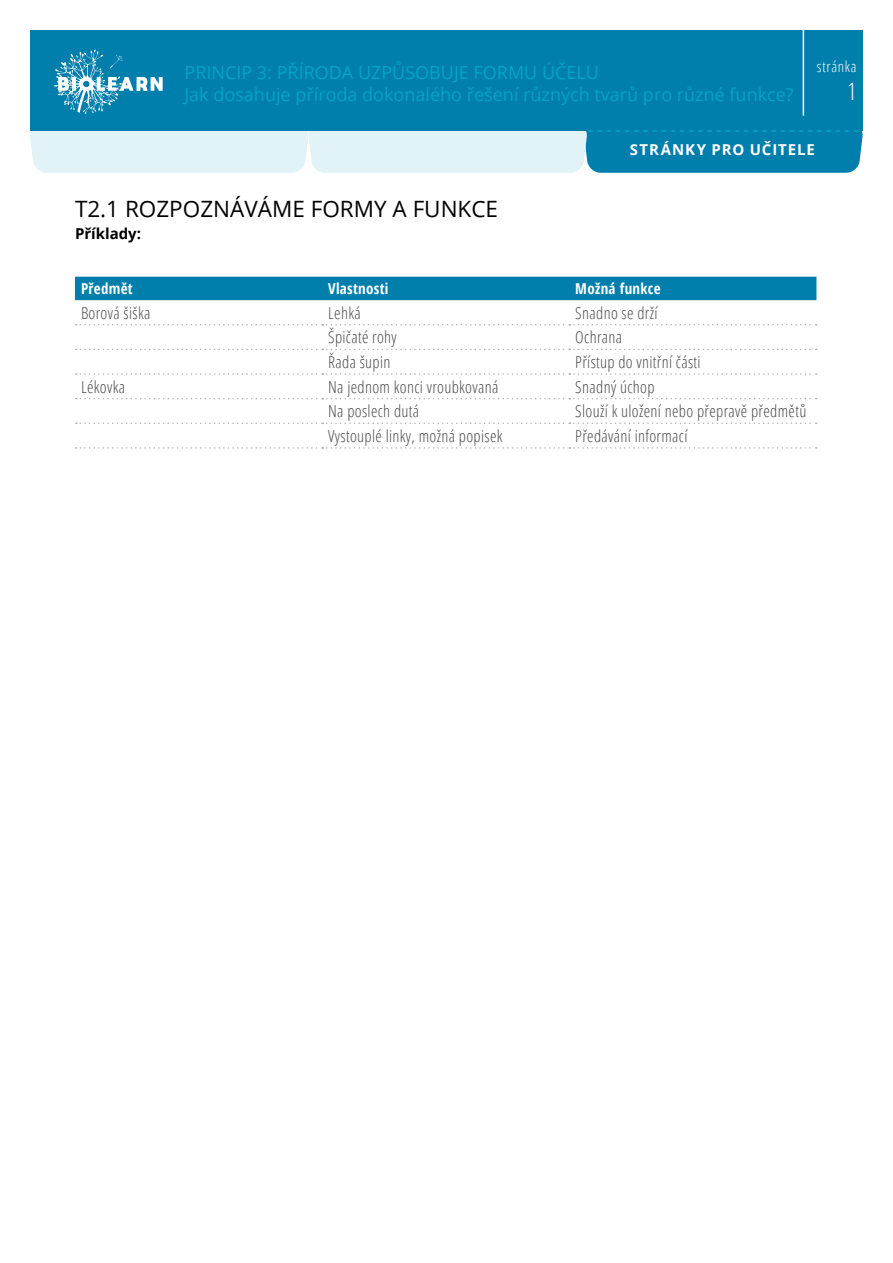
<style>
.page{position:relative;width:893px;height:1263px;background:#fff}
.page>*{position:absolute;margin:0;border:0;box-sizing:border-box;transform-origin:0 0}
.t1{font:300 condensed 24px "Open Sans";color:#fff}
.T_S_page_title_line{font:22.5px "Open Sans";color:#000}
.t2{font:18px/22.5px "Open Sans";color:#00a5c5}
.Table_text{font:300 condensed 16.5px "Open Sans";letter-spacing:.02em;color:#4b4b4b}
.Table_header_line{font:700 condensed 15px "Open Sans";letter-spacing:.02em;color:#fff}
.t3{font:700 15px "Open Sans";letter-spacing:.065em;color:#fff}
.T_S_page_sub-title{font:700 15px "Open Sans";color:#000}
.t4{font:300 condensed 15px "Open Sans";letter-spacing:.05em;color:#fff}
</style>
<div class="page">
<div style="left:30px;top:30px;width:833px;height:100px;background:#007eac"></div>
<svg style="left:54px;top:49px;width:109px;height:65px"></svg>
<hr style="left:803px;top:30px;width:1px;height:86px;background:#fff">
<svg style="left:30px;top:130px;width:833px;height:43px;background:#95cbdd"></svg>
<div style="left:75px;top:277px;width:741px;height:23px;background:#007eac"></div>
<svg style="left:76px;top:324px;width:741px;height:1px"></svg>
<svg style="left:76px;top:349px;width:741px;height:1px"></svg>
<svg style="left:76px;top:373px;width:741px;height:2px"></svg>
<svg style="left:76px;top:398px;width:741px;height:1px"></svg>
<svg style="left:76px;top:422px;width:741px;height:2px"></svg>
<svg style="left:76px;top:447px;width:741px;height:2px"></svg>
<p class="t2" style="left:184px;top:61px;width:611px">PRINCIP 3: PŘÍRODA UZPŮSOBUJE FORMU ÚČELU<br>Jak dosahuje příroda dokonalého řešení různých tvarů pro různé funkce?</p>
<p class="t4" style="left:817px;top:56px;width:41px">stránka</p>
<h1 class="t1" style="left:847px;top:75px;width:11px">1</h1>
<p class="t3" style="left:630px;top:138px;width:187px">STRÁNKY PRO UČITELE</p>
<p class="T_S_page_title_line" style="left:75px;top:193px;width:425px">T2.1 ROZPOZNÁVÁME FORMY A FUNKCE</p>
<p class="T_S_page_sub-title" style="left:75px;top:223px;width:68px">Příklady:</p>
<p class="Table_header_line" style="left:81px;top:278px;width:53px">Předmět</p>
<p class="Table_header_line" style="left:328px;top:278px;width:62px">Vlastnosti</p>
<p class="Table_header_line" style="left:575px;top:278px;width:87px">Možná funkce</p>
<p class="Table_text" style="left:81px;top:302px;width:71px">Borová šiška</p>
<p class="Table_text" style="left:328px;top:302px;width:34px">Lehká</p>
<p class="Table_text" style="left:575px;top:302px;width:84px">Snadno se drží</p>
<p class="Table_text" style="left:328px;top:326px;width:70px">Špičaté rohy</p>
<p class="Table_text" style="left:575px;top:326px;width:48px">Ochrana</p>
<p class="Table_text" style="left:328px;top:351px;width:64px">Řada šupin</p>
<p class="Table_text" style="left:575px;top:351px;width:127px">Přístup do vnitřní části</p>
<p class="Table_text" style="left:81px;top:375px;width:46px">Lékovka</p>
<p class="Table_text" style="left:328px;top:375px;width:172px">Na jednom konci vroubkovaná</p>
<p class="Table_text" style="left:575px;top:375px;width:81px">Snadný úchop</p>
<p class="Table_text" style="left:328px;top:400px;width:92px">Na poslech dutá</p>
<p class="Table_text" style="left:575px;top:400px;width:233px">Slouží k uložení nebo přepravě předmětů</p>
<p class="Table_text" style="left:328px;top:425px;width:176px">Vystouplé linky, možná popisek</p>
<p class="Table_text" style="left:575px;top:425px;width:114px">Předávání informací</p>
</div>
